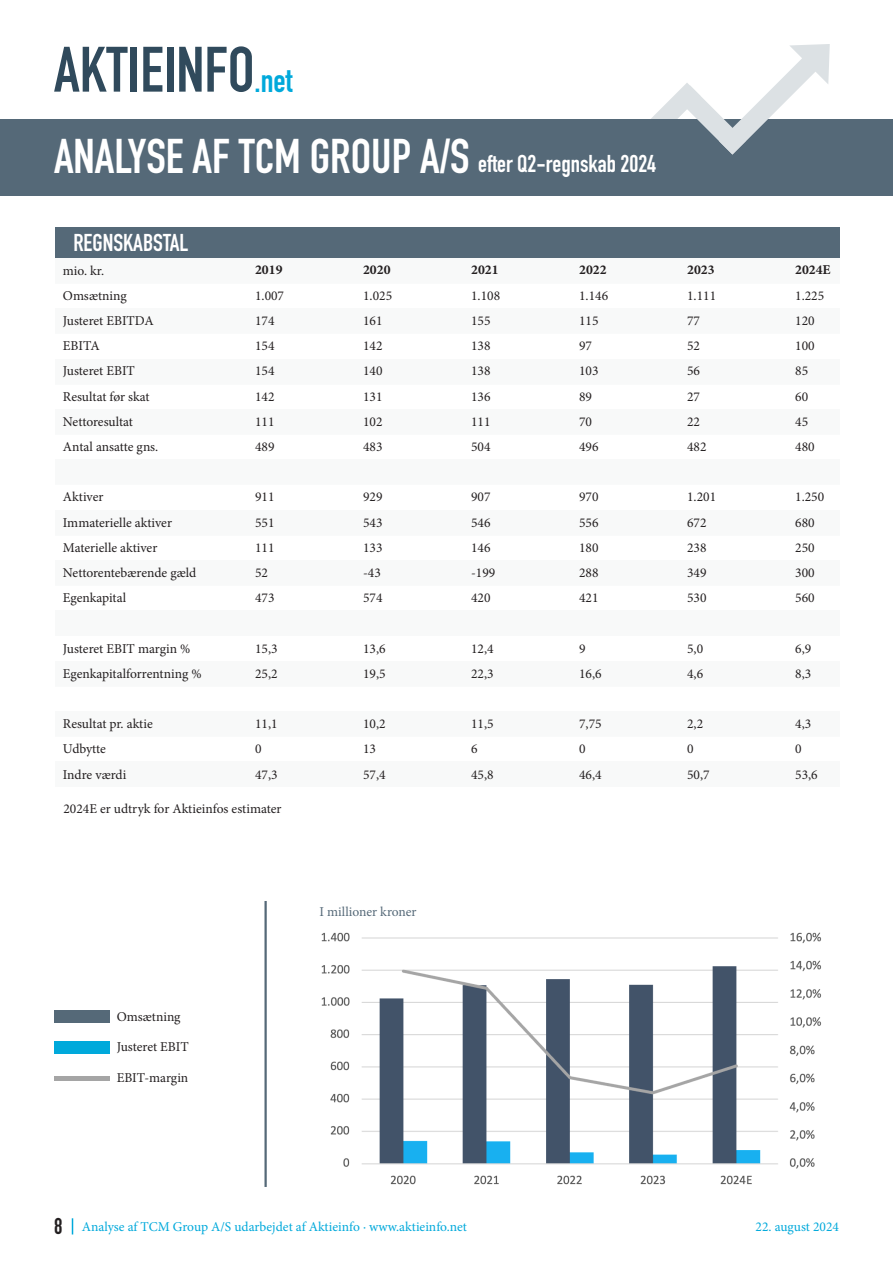
<style>
.page{position:relative;width:893px;height:1263px;background:#fff}
.page>*{position:absolute;margin:0;border:0;box-sizing:border-box;transform-origin:0 0}
.t1{font:700 63px "DIN Condensed";color:#304a5c}
.t2{font:700 48px "DIN Condensed";color:#fff}
.t3{font:700 24px "DIN Condensed";color:#fff}
.t4{font:700 22.5px "DIN Condensed";color:#231f20}
.t5{font:13.5px "Minion Pro";color:#231f20}
.t6{font:13.5px "Minion Pro";color:#00a9db}
.t7{font:13.5px "Minion Variable Concept";color:#231f20}
.t8{font:13.5px "Minion Pro";color:#556978}
.s1{font-size:33px;color:#00a9db}
</style>
<div class="page">
<div style="left:0;top:119px;width:893px;height:77px;background:#556978"></div>
<svg style="left:651px;top:44px;width:179px;height:111px"></svg>
<svg style="left:72px;top:1218px;width:1px;height:16px"></svg>
<div style="left:55px;top:227px;width:785px;height:31px;background:#556978"></div>
<div style="left:55px;top:258px;width:785px;height:25px;background:#f8f9f9"></div>
<div style="left:55px;top:309px;width:785px;height:25px;background:#f8f9f9"></div>
<div style="left:55px;top:359px;width:785px;height:25px;background:#f8f9f9"></div>
<div style="left:55px;top:409px;width:785px;height:25px;background:#f8f9f9"></div>
<div style="left:55px;top:460px;width:785px;height:25px;background:#f8f9f9"></div>
<div style="left:55px;top:510px;width:785px;height:25px;background:#f8f9f9"></div>
<div style="left:55px;top:560px;width:785px;height:26px;background:#f8f9f9"></div>
<div style="left:55px;top:611px;width:785px;height:25px;background:#f8f9f9"></div>
<div style="left:55px;top:661px;width:785px;height:25px;background:#f8f9f9"></div>
<hr style="left:264px;top:901px;width:3px;height:286px;background:#556978">
<div style="left:54px;top:1011px;width:55px;height:12px;background:#556978"></div>
<div style="left:54px;top:1042px;width:55px;height:12px;background:#00a9db"></div>
<div style="left:54px;top:1076px;width:55px;height:5px;background:#a5a5a5"></div>
<div style="left:55px;top:711px;width:785px;height:26px;background:#f8f9f9"></div>
<div style="left:55px;top:762px;width:785px;height:25px;background:#f8f9f9"></div>
<img style="left:321px;top:932px;width:501px;height:253px">
<p class="t1" style="left:54px;top:27px;width:240px">AKTIEINFO<span class="s1">.net</span></p>
<p class="t2" style="left:54px;top:124px;width:417px">ANALYSE AF TCM GROUP A/S</p>
<p class="t3" style="left:478px;top:148px;width:180px">efter Q2-regnskab 2024</p>
<p class="t3" style="left:73px;top:227px;width:116px">REGNSKABSTAL</p>
<p class="t5" style="left:63px;top:261px;width:43px">mio. kr.</p>
<p class="t7" style="left:255px;top:261px;width:29px">2019</p>
<p class="t7" style="left:363px;top:261px;width:29px">2020</p>
<p class="t7" style="left:471px;top:261px;width:29px">2021</p>
<p class="t7" style="left:579px;top:261px;width:29px">2022</p>
<p class="t7" style="left:687px;top:261px;width:29px">2023</p>
<p class="t7" style="left:795px;top:261px;width:37px">2024E</p>
<p class="t5" style="left:63px;top:286px;width:65px">Omsætning</p>
<p class="t5" style="left:63px;top:312px;width:92px">Justeret EBITDA</p>
<p class="t5" style="left:63px;top:337px;width:38px">EBITA</p>
<p class="t5" style="left:63px;top:362px;width:74px">Justeret EBIT</p>
<p class="t5" style="left:63px;top:387px;width:88px">Resultat før skat</p>
<p class="t5" style="left:63px;top:412px;width:72px">Nettoresultat</p>
<p class="t5" style="left:63px;top:438px;width:97px">Antal ansatte gns.</p>
<p class="t5" style="left:63px;top:488px;width:42px">Aktiver</p>
<p class="t5" style="left:63px;top:513px;width:111px">Immaterielle aktiver</p>
<p class="t5" style="left:63px;top:538px;width:96px">Materielle aktiver</p>
<p class="t5" style="left:63px;top:564px;width:135px">Nettorentebærende gæld</p>
<p class="t5" style="left:63px;top:589px;width:65px">Egenkapital</p>
<p class="t5" style="left:63px;top:639px;width:129px">Justeret EBIT margin %</p>
<p class="t5" style="left:63px;top:664px;width:140px">Egenkapitalforrentning %</p>
<p class="t5" style="left:63px;top:715px;width:91px">Resultat pr. aktie</p>
<p class="t5" style="left:63px;top:740px;width:45px">Udbytte</p>
<p class="t5" style="left:63px;top:765px;width:65px">Indre værdi</p>
<p class="t5" style="left:255px;top:286px;width:30px">1.007</p>
<p class="t5" style="left:363px;top:286px;width:30px">1.025</p>
<p class="t5" style="left:471px;top:286px;width:30px">1.108</p>
<p class="t5" style="left:579px;top:286px;width:30px">1.146</p>
<p class="t5" style="left:687px;top:286px;width:30px">1.111</p>
<p class="t5" style="left:795px;top:286px;width:30px">1.225</p>
<p class="t5" style="left:255px;top:312px;width:21px">174</p>
<p class="t5" style="left:363px;top:312px;width:21px">161</p>
<p class="t5" style="left:471px;top:312px;width:21px">155</p>
<p class="t5" style="left:579px;top:312px;width:21px">115</p>
<p class="t5" style="left:687px;top:312px;width:14px">77</p>
<p class="t5" style="left:795px;top:312px;width:21px">120</p>
<p class="t5" style="left:255px;top:337px;width:21px">154</p>
<p class="t5" style="left:363px;top:337px;width:21px">142</p>
<p class="t5" style="left:471px;top:337px;width:21px">138</p>
<p class="t5" style="left:579px;top:337px;width:14px">97</p>
<p class="t5" style="left:687px;top:337px;width:14px">52</p>
<p class="t5" style="left:795px;top:337px;width:21px">100</p>
<p class="t5" style="left:255px;top:362px;width:21px">154</p>
<p class="t5" style="left:363px;top:362px;width:21px">140</p>
<p class="t5" style="left:471px;top:362px;width:21px">138</p>
<p class="t5" style="left:579px;top:362px;width:21px">103</p>
<p class="t5" style="left:687px;top:362px;width:14px">56</p>
<p class="t5" style="left:795px;top:362px;width:14px">85</p>
<p class="t5" style="left:255px;top:387px;width:21px">142</p>
<p class="t5" style="left:363px;top:387px;width:21px">131</p>
<p class="t5" style="left:471px;top:387px;width:21px">136</p>
<p class="t5" style="left:579px;top:387px;width:14px">89</p>
<p class="t5" style="left:687px;top:387px;width:14px">27</p>
<p class="t5" style="left:795px;top:387px;width:14px">60</p>
<p class="t5" style="left:255px;top:412px;width:21px">111</p>
<p class="t5" style="left:363px;top:412px;width:21px">102</p>
<p class="t5" style="left:471px;top:412px;width:21px">111</p>
<p class="t5" style="left:579px;top:412px;width:14px">70</p>
<p class="t5" style="left:687px;top:412px;width:14px">22</p>
<p class="t5" style="left:795px;top:412px;width:14px">45</p>
<p class="t5" style="left:255px;top:438px;width:21px">489</p>
<p class="t5" style="left:363px;top:438px;width:21px">483</p>
<p class="t5" style="left:471px;top:438px;width:21px">504</p>
<p class="t5" style="left:579px;top:438px;width:21px">496</p>
<p class="t5" style="left:687px;top:438px;width:21px">482</p>
<p class="t5" style="left:795px;top:438px;width:21px">480</p>
<p class="t5" style="left:255px;top:488px;width:21px">911</p>
<p class="t5" style="left:363px;top:488px;width:21px">929</p>
<p class="t5" style="left:471px;top:488px;width:21px">907</p>
<p class="t5" style="left:579px;top:488px;width:21px">970</p>
<p class="t5" style="left:687px;top:488px;width:30px">1.201</p>
<p class="t5" style="left:795px;top:488px;width:30px">1.250</p>
<p class="t5" style="left:255px;top:513px;width:21px">551</p>
<p class="t5" style="left:363px;top:513px;width:21px">543</p>
<p class="t5" style="left:471px;top:513px;width:21px">546</p>
<p class="t5" style="left:579px;top:513px;width:21px">556</p>
<p class="t5" style="left:687px;top:513px;width:21px">672</p>
<p class="t5" style="left:795px;top:513px;width:21px">680</p>
<p class="t5" style="left:255px;top:538px;width:21px">111</p>
<p class="t5" style="left:363px;top:538px;width:21px">133</p>
<p class="t5" style="left:471px;top:538px;width:21px">146</p>
<p class="t5" style="left:579px;top:538px;width:21px">180</p>
<p class="t5" style="left:687px;top:538px;width:21px">238</p>
<p class="t5" style="left:795px;top:538px;width:21px">250</p>
<p class="t5" style="left:255px;top:564px;width:14px">52</p>
<p class="t5" style="left:363px;top:564px;width:19px">-43</p>
<p class="t5" style="left:471px;top:564px;width:26px">-199</p>
<p class="t5" style="left:579px;top:564px;width:21px">288</p>
<p class="t5" style="left:687px;top:564px;width:21px">349</p>
<p class="t5" style="left:795px;top:564px;width:21px">300</p>
<p class="t5" style="left:255px;top:589px;width:21px">473</p>
<p class="t5" style="left:363px;top:589px;width:21px">574</p>
<p class="t5" style="left:471px;top:589px;width:21px">420</p>
<p class="t5" style="left:579px;top:589px;width:21px">421</p>
<p class="t5" style="left:687px;top:589px;width:21px">530</p>
<p class="t5" style="left:795px;top:589px;width:21px">560</p>
<p class="t5" style="left:255px;top:639px;width:24px">15,3</p>
<p class="t5" style="left:363px;top:639px;width:24px">13,6</p>
<p class="t5" style="left:471px;top:639px;width:24px">12,4</p>
<p class="t5" style="left:579px;top:639px;width:8px">9</p>
<p class="t5" style="left:687px;top:639px;width:18px">5,0</p>
<p class="t5" style="left:795px;top:639px;width:18px">6,9</p>
<p class="t5" style="left:255px;top:664px;width:24px">25,2</p>
<p class="t5" style="left:363px;top:664px;width:24px">19,5</p>
<p class="t5" style="left:471px;top:664px;width:24px">22,3</p>
<p class="t5" style="left:579px;top:664px;width:24px">16,6</p>
<p class="t5" style="left:687px;top:664px;width:18px">4,6</p>
<p class="t5" style="left:795px;top:664px;width:18px">8,3</p>
<p class="t5" style="left:255px;top:715px;width:24px">11,1</p>
<p class="t5" style="left:363px;top:715px;width:24px">10,2</p>
<p class="t5" style="left:471px;top:715px;width:24px">11,5</p>
<p class="t5" style="left:579px;top:715px;width:24px">7,75</p>
<p class="t5" style="left:687px;top:715px;width:18px">2,2</p>
<p class="t5" style="left:795px;top:715px;width:18px">4,3</p>
<p class="t5" style="left:255px;top:740px;width:8px">0</p>
<p class="t5" style="left:363px;top:740px;width:14px">13</p>
<p class="t5" style="left:471px;top:740px;width:8px">6</p>
<p class="t5" style="left:579px;top:740px;width:8px">0</p>
<p class="t5" style="left:687px;top:740px;width:8px">0</p>
<p class="t5" style="left:795px;top:740px;width:8px">0</p>
<p class="t5" style="left:255px;top:765px;width:24px">47,3</p>
<p class="t5" style="left:363px;top:765px;width:24px">57,4</p>
<p class="t5" style="left:471px;top:765px;width:24px">45,8</p>
<p class="t5" style="left:579px;top:765px;width:24px">46,4</p>
<p class="t5" style="left:687px;top:765px;width:24px">50,7</p>
<p class="t5" style="left:795px;top:765px;width:24px">53,6</p>
<p class="t5" style="left:64px;top:799px;width:220px">2024E er udtryk for Aktieinfos estimater</p>
<p class="t5" style="left:117px;top:1007px;width:65px">Omsætning</p>
<p class="t5" style="left:117px;top:1038px;width:74px">Justeret EBIT</p>
<p class="t5" style="left:117px;top:1069px;width:73px">EBIT-margin</p>
<p class="t8" style="left:319px;top:902px;width:99px">I millioner kroner</p>
<p class="t4" style="left:54px;top:1211px;width:10px">8</p>
<p class="t6" style="left:82px;top:1218px;width:387px">Analyse af TCM Group A/S udarbejdet af Aktieinfo ∙ www.aktieinfo.net</p>
<p class="t6" style="left:756px;top:1218px;width:85px">22. august 2024</p>
</div>
